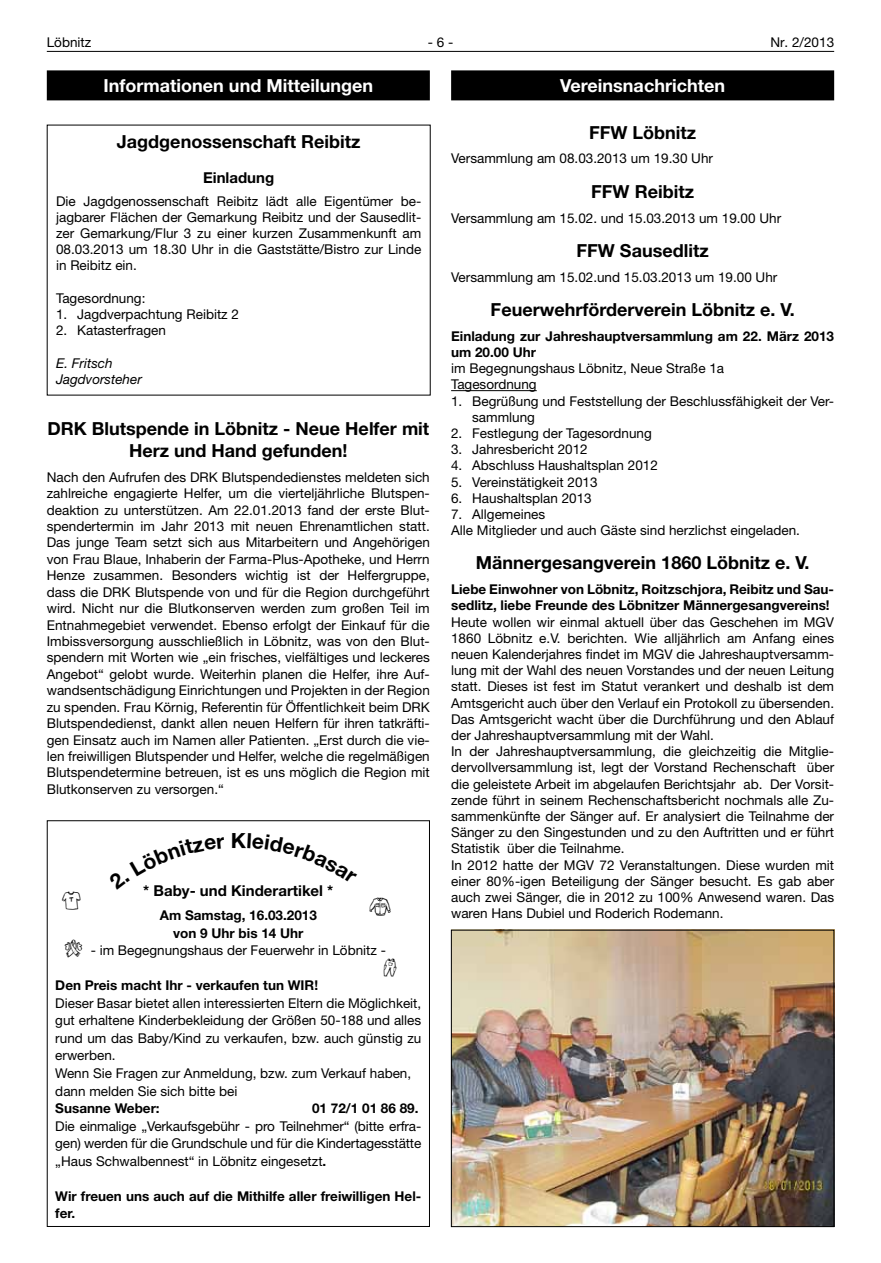
<style>
.page{position:relative;width:881px;height:1263px;background:#fff}
.page>*{position:absolute;margin:0;border:0;box-sizing:border-box;transform-origin:0 0}
.t1{font:700 21px "Helvetica Neue LT";color:#000}
.t2{font:700 18px/21.8px "Helvetica Neue LT";color:#000;text-align:center}
.t3{font:700 18px "Helvetica Neue LT";color:#fff}
.t4{font:18px "Df Tot Spots ITC";color:#000}
.t5{font:700 15px "Helvetica Neue LT";color:#000}
.t6{font:13.5px/16.2px "Helvetica Neue LT";color:#000}
.t7{font:700 13.5px/16.2px "Helvetica Neue LT";color:#000}
.t8{font:italic 13.5px/16.2px "Helvetica Neue LT";color:#000}
.s1{font-weight:700}
</style>
<div class="page">
<hr style="left:47px;top:51px;width:786px;height:1px;background:#000">
<div style="left:47px;top:70px;width:382px;height:30px;background:#000"></div>
<div style="left:451px;top:70px;width:382px;height:30px;background:#000"></div>
<hr style="left:451px;top:390px;width:85px;height:1px;background:#000">
<img style="left:453px;top:932px;width:378px;height:293px">
<div style="left:451px;top:930px;width:382px;height:297px;border:1px solid #000"></div>
<p class="t6" style="left:47px;top:34px;width:46px">Löbnitz</p>
<p class="t6" style="left:427px;top:34px;width:27px">- 6 -</p>
<p class="t6" style="left:770px;top:34px;width:65px">Nr. 2/2013</p>
<h2 class="t3" style="left:103px;top:74px;width:271px">Informationen und Mitteilungen</h2>
<h2 class="t3" style="left:560px;top:74px;width:166px">Vereinsnachrichten</h2>
<h2 class="t2" style="left:589px;top:121px;width:109px">FFW Löbnitz</h2>
<p class="t6" style="left:451px;top:150px;width:263px">Versammlung am 08.03.2013 um 19.30 Uhr</p>
<h2 class="t2" style="left:591px;top:180px;width:104px">FFW Reibitz</h2>
<p class="t6" style="left:451px;top:209px;width:331px">Versammlung am 15.02. und 15.03.2013 um 19.00 Uhr</p>
<h2 class="t2" style="left:576px;top:239px;width:133px">FFW Sausedlitz</h2>
<p class="t6" style="left:451px;top:269px;width:327px">Versammlung am 15.02.und 15.03.2013 um 19.00 Uhr</p>
<h2 class="t2" style="left:490px;top:298px;width:305px">Feuerwehrförderverein Löbnitz e. V.</h2>
<p class="t7" style="left:451px;top:327px;width:384px">Einladung zur Jahreshauptversammlung am 22. März 2013 um 20.00 Uhr</p>
<p class="t6" style="left:451px;top:360px;width:274px">im Begegnungshaus Löbnitz, Neue Straße 1a<br>Tagesordnung</p>
<p class="t6" style="left:472px;top:392px;width:363px;text-indent:-21px">1. Begrüßung und Feststellung der Beschlussfähigkeit der Ver&shy;sammlung</p>
<p class="t6" style="left:451px;top:425px;width:202px">2. Festlegung der Tagesordnung</p>
<p class="t6" style="left:451px;top:441px;width:138px">3. Jahresbericht 2012</p>
<p class="t6" style="left:451px;top:457px;width:208px">4. Abschluss Haushaltsplan 2012</p>
<p class="t6" style="left:451px;top:473px;width:148px">5. Vereinstätigkeit 2013</p>
<p class="t6" style="left:451px;top:490px;width:142px">6. Haushaltsplan 2013</p>
<p class="t6" style="left:451px;top:506px;width:350px">7. Allgemeines<br>Alle Mitglieder und auch Gäste sind herzlichst eingeladen.</p>
<h2 class="t2" style="left:475px;top:552px;width:335px">Männergesangverein 1860 Löbnitz e. V.</h2>
<p class="t7" style="left:451px;top:581px;width:384px">Liebe Einwohner von Löbnitz, Roitzschjora, Reibitz und Sau&shy;sedlitz, liebe Freunde des Löbnitzer Männergesangvereins!</p>
<p class="t6" style="left:451px;top:613px;width:384px">Heute wollen wir einmal aktuell über das Geschehen im MGV 1860 Löbnitz e.V. berichten. Wie alljährlich am Anfang eines neuen Kalenderjahres findet im MGV die Jahreshauptversamm&shy;lung mit der Wahl des neuen Vorstandes und der neuen Leitung statt. Dieses ist fest im Statut verankert und deshalb ist dem Amtsgericht auch über den Verlauf ein Protokoll zu übersenden.<br>Das Amtsgericht wacht über die Durchführung und den Ablauf der Jahreshauptversammlung mit der Wahl.<br>In der Jahreshauptversammlung, die gleichzeitig die Mitglie&shy;dervollversammlung ist, legt der Vorstand Rechenschaft über die geleistete Arbeit im abgelaufen Berichtsjahr ab. Der Vorsit&shy;zende führt in seinem Rechenschaftsbericht nochmals alle Zu&shy;sammenkünfte der Sänger auf. Er analysiert die Teilnahme der Sänger zu den Singestunden und zu den Auftritten und er führt Statistik über die Teilnahme.<br>In 2012 hatte der MGV 72 Veranstaltungen. Diese wurden mit einer 80%-igen Beteiligung der Sänger besucht. Es gab aber auch zwei Sänger, die in 2012 zu 100% Anwesend waren. Das waren Hans Dubiel und Roderich Rodemann.</p>
<h2 class="t2" style="left:117px;top:130px;width:245px">Jagdgenossenschaft Reibitz</h2>
<p class="t5" style="left:203px;top:168px;width:73px">Einladung</p>
<p class="t6" style="left:56px;top:193px;width:366px;text-align:justify">Die Jagdgenossenschaft Reibitz lädt alle Eigentümer be&shy;jagbarer Flächen der Gemarkung Reibitz und der Sausedlit&shy;zer Gemarkung/Flur 3 zu einer kurzen Zusammenkunft am 08.03.2013 um 18.30 Uhr in die Gaststätte/Bistro zur Linde in Reibitz ein.</p>
<p class="t6" style="left:56px;top:290px;width:91px">Tagesordnung:</p>
<p class="t6" style="left:56px;top:306px;width:184px">1. Jagdverpachtung Reibitz 2</p>
<p class="t6" style="left:56px;top:322px;width:111px">2. Katasterfragen</p>
<p class="t8" style="left:56px;top:354px;width:87px">E. Fritsch<br>Jagdvorsteher</p>
<h2 class="t2" style="left:47px;top:417px;width:383px">DRK Blutspende in Löbnitz - Neue Helfer mit<br>Herz und Hand gefunden!</h2>
<p class="t6" style="left:47px;top:469px;width:384px;text-align:justify">Nach den Aufrufen des DRK Blutspendedienstes meldeten sich zahlreiche engagierte Helfer, um die vierteljährliche Blutspen&shy;deaktion zu unterstützen. Am 22.01.2013 fand der erste Blut&shy;spendertermin im Jahr 2013 mit neuen Ehrenamtlichen statt.<br>Das junge Team setzt sich aus Mitarbeitern und Angehörigen von Frau Blaue, Inhaberin der Farma-Plus-Apotheke, und Herrn Henze zusammen. Besonders wichtig ist der Helfergruppe, dass die DRK Blutspende von und für die Region durchgeführt wird. Nicht nur die Blutkonserven werden zum großen Teil im Entnahmegebiet verwendet. Ebenso erfolgt der Einkauf für die Imbissversorgung ausschließlich in Löbnitz, was von den Blut&shy;spendern mit Worten wie „ein frisches, vielfältiges und leckeres Angebot“ gelobt wurde. Weiterhin planen die Helfer, ihre Auf&shy;wandsentschädigung Einrichtungen und Projekten in der Region zu spenden. Frau Körnig, Referentin für Öffentlichkeit beim DRK Blutspendedienst, dankt allen neuen Helfern für ihren tatkräfti&shy;gen Einsatz auch im Namen aller Patienten. „Erst durch die vie&shy;len freiwilligen Blutspender und Helfer, welche die regelmäßigen Blutspendetermine betreuen, ist es uns möglich die Region mit Blutkonserven zu versorgen.“</p>
<h1 class="t1" style="left:231px;top:827px;width:17px">K</h1>
<p class="t5" style="left:143px;top:882px;width:191px">* Baby- und Kinderartikel *</p>
<p class="t7" style="left:160px;top:906px;width:159px;line-height:17.5px;text-align:center">Am Samstag, 16.03.2013 von 9 Uhr bis 14 Uhr</p>
<p class="t6" style="left:91px;top:942px;width:297px">- im Begegnungshaus der Feuerwehr in Löbnitz -</p>
<p class="t7" style="left:55px;top:977px;width:264px">Den Preis macht Ihr - verkaufen tun WIR!</p>
<p class="t6" style="left:55px;top:994px;width:367px;line-height:17.5px">Dieser Basar bietet allen interessierten Eltern die Möglichkeit, gut erhaltene Kinderbekleidung der Größen 50-188 und alles rund um das Baby/Kind zu verkaufen, bzw. auch günstig zu erwerben.<br>Wenn Sie Fragen zur Anmeldung, bzw. zum Verkauf haben, dann melden Sie sich bitte bei</p>
<p class="t7" style="left:55px;top:1100px;width:106px">Susanne Weber:</p>
<p class="t7" style="left:312px;top:1100px;width:108px">01 72/1 01 86 89.</p>
<p class="t6" style="left:55px;top:1117px;width:367px;line-height:17.5px;text-align:justify">Die einmalige „Verkaufsgebühr - pro Teilnehmer“ (bitte erfra&shy;gen) werden für die Grundschule und für die Kindertagesstätte „Haus Schwalbennest“ in Löbnitz eingesetzt<span class="s1">.</span></p>
<p class="t7" style="left:55px;top:1187px;width:367px;line-height:17.5px">Wir freuen uns auch auf die Mithilfe aller freiwilligen Hel&shy;fer.</p>
<h2 class="t4" style="left:62px;top:891px;width:21px">^</h2>
<h2 class="t4" style="left:369px;top:898px;width:24px">@</h2>
<h2 class="t4" style="left:65px;top:939px;width:20px">!</h2>
<h2 class="t4" style="left:383px;top:958px;width:15px">#</h2>
</div>
